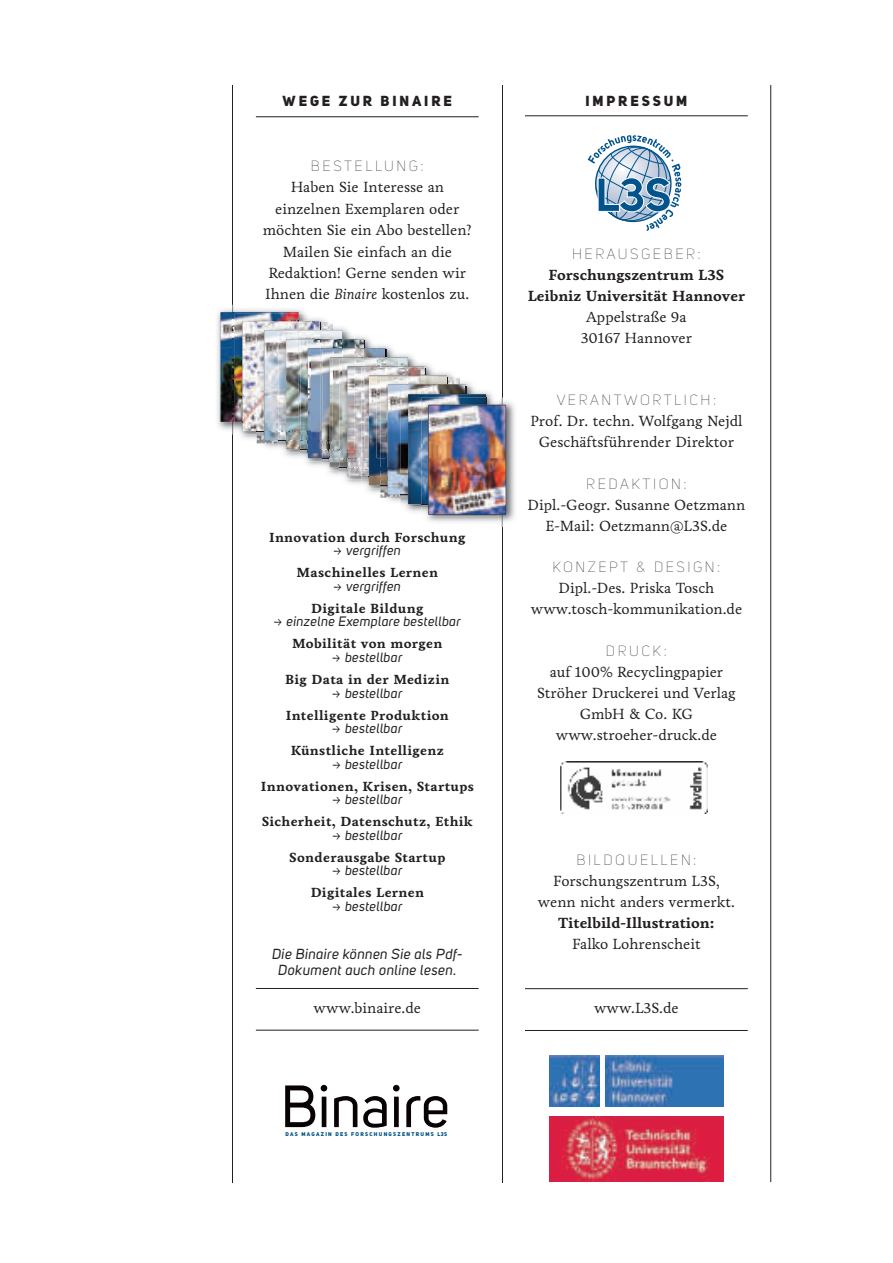
<style>
.page{position:relative;width:893px;height:1263px;background:#fff}
.page>*{position:absolute;margin:0;border:0;box-sizing:border-box;transform-origin:0 0}
.t1{font:58.8px "Uni Sans";letter-spacing:.005em;color:#080302}
.t2{font:15px/21px "Livory";color:#231f20;text-align:center}
.t3{font:700 15px/21px "Livory";color:#231f20;text-align:center}
.t4{font:14.55px "Uni Sans Thin CAPS";letter-spacing:.175em;color:#231f20}
.t5{font:italic 14.4px/16.5px "Uni Sans";letter-spacing:.025em;color:#231f20;text-align:center}
.t6{font:14.4px "Uni Sans Heavy CAPS";letter-spacing:.2em;color:#231f20}
.t7{font:700 13.5px "Livory";letter-spacing:.025em;color:#231f20}
.t8{font:italic 13.5px "Uni Sans";letter-spacing:.025em;color:#231f20}
.t9{font:5.4px "Uni Sans Heavy CAPS";letter-spacing:.235em;color:#01548b}
.s1{font-style:italic}
.s2{font-family:"Livory";font-style:normal}
</style>
<div class="page">
<hr style="left:525px;top:116px;width:223px;height:1px;background:#231f20">
<hr style="left:502px;top:85px;width:1px;height:1097px;background:#231f20">
<hr style="left:770px;top:85px;width:1px;height:1097px;background:#231f20">
<hr style="left:525px;top:988px;width:223px;height:1px;background:#231f20">
<hr style="left:525px;top:1030px;width:223px;height:1px;background:#231f20">
<svg style="left:588px;top:135px;width:94px;height:96px"></svg>
<img style="left:549px;top:1116px;width:175px;height:65px">
<img style="left:605px;top:1056px;width:118px;height:50px">
<img style="left:549px;top:1056px;width:51px;height:50px">
<img style="left:561px;top:762px;width:147px;height:51px">
<hr style="left:256px;top:117px;width:223px;height:1px;background:#231f20">
<hr style="left:233px;top:85px;width:1px;height:1097px;background:#231f20">
<hr style="left:256px;top:988px;width:223px;height:1px;background:#231f20">
<hr style="left:256px;top:1030px;width:223px;height:1px;background:#231f20">
<img style="left:217px;top:305px;width:86px;height:122px">
<img style="left:426px;top:401px;width:89px;height:126px">
<img style="left:502px;top:515px;width:1px;height:12px">
<img style="left:220px;top:312px;width:286px;height:203px">
<p class="t6" style="left:283px;top:96px;width:171px">WEGE ZUR BINAIRE</p>
<p class="t4" style="left:311px;top:157px;width:114px">BESTELLUNG:</p>
<p class="t2" style="left:263px;top:177px;width:210px;line-height:21.5px">Haben Sie Interesse an einzelnen Exemplaren oder möchten Sie ein Abo bestellen?<br>Mailen Sie einfach an die<br>Redaktion! Gerne senden wir<br>Ihnen die <span class="s1">Binaire</span> kostenlos zu.</p>
<p class="t7" style="left:269px;top:532px;width:198px">Innovation durch Forschung</p>
<p class="t8" style="left:334px;top:546px;width:69px"><span class="s2">→</span> vergriffen</p>
<p class="t7" style="left:297px;top:567px;width:143px">Maschinelles Lernen</p>
<p class="t8" style="left:334px;top:581px;width:69px"><span class="s2">→</span> vergriffen</p>
<p class="t7" style="left:311px;top:603px;width:114px">Digitale Bildung</p>
<p class="t8" style="left:274px;top:617px;width:188px"><span class="s2">→</span> einzelne Exemplare bestellbar</p>
<p class="t7" style="left:292px;top:638px;width:152px">Mobilität von morgen</p>
<p class="t8" style="left:332px;top:652px;width:71px"><span class="s2">→</span> bestellbar</p>
<p class="t7" style="left:285px;top:674px;width:166px">Big Data in der Medizin</p>
<p class="t8" style="left:332px;top:688px;width:71px"><span class="s2">→</span> bestellbar</p>
<p class="t7" style="left:286px;top:709px;width:165px">Intelligente Produktion</p>
<p class="t8" style="left:332px;top:723px;width:71px"><span class="s2">→</span> bestellbar</p>
<p class="t7" style="left:291px;top:745px;width:155px">Künstliche Intelligenz</p>
<p class="t8" style="left:332px;top:759px;width:71px"><span class="s2">→</span> bestellbar</p>
<p class="t7" style="left:261px;top:780px;width:215px">Innovationen, Krisen, Startups</p>
<p class="t8" style="left:332px;top:794px;width:71px"><span class="s2">→</span> bestellbar</p>
<p class="t7" style="left:262px;top:816px;width:213px">Sicherheit, Datenschutz, Ethik</p>
<p class="t8" style="left:332px;top:830px;width:71px"><span class="s2">→</span> bestellbar</p>
<p class="t7" style="left:289px;top:851px;width:158px">Sonderausgabe Startup</p>
<p class="t8" style="left:332px;top:865px;width:71px"><span class="s2">→</span> bestellbar</p>
<p class="t7" style="left:311px;top:887px;width:115px">Digitales Lernen</p>
<p class="t8" style="left:332px;top:901px;width:71px"><span class="s2">→</span> bestellbar</p>
<p class="t5" style="left:272px;top:946px;width:192px">Die Binaire können Sie als Pdf-<br>Dokument auch online lesen.</p>
<p class="t2" style="left:314px;top:998px;width:109px">www.binaire.de</p>
<h1 class="t1" style="left:281px;top:1085px;width:170px">Binaire</h1>
<p class="t9" style="left:286px;top:1132px;width:163px">DAS MAGAZIN DES FORSCHUNGSZENTRUMS L3S</p>
<p class="t6" style="left:585px;top:96px;width:103px">IMPRESSUM</p>
<p class="t4" style="left:572px;top:245px;width:130px">HERAUSGEBER:</p>
<p class="t3" style="left:528px;top:265px;width:219px">Forschungszentrum L3S<br>Leibniz Universität Hannover</p>
<p class="t2" style="left:581px;top:307px;width:113px">Appelstraße 9a<br>30167 Hannover</p>
<p class="t4" style="left:557px;top:392px;width:161px">VERANTWORTLICH:</p>
<p class="t2" style="left:530px;top:412px;width:214px">Prof. Dr. techn. Wolfgang Nejdl<br>Geschäftsführender Direktor</p>
<p class="t4" style="left:586px;top:475px;width:102px">REDAKTION:</p>
<p class="t2" style="left:528px;top:495px;width:219px">Dipl.-Geogr. Susanne Oetzmann<br>E-Mail: Oetzmann@L3S.de</p>
<p class="t4" style="left:552px;top:559px;width:170px">KONZEPT &amp; DESIGN:</p>
<p class="t2" style="left:531px;top:579px;width:213px">Dipl.-Des. Priska Tosch www.tosch-kommunikation.de</p>
<p class="t4" style="left:606px;top:642px;width:62px">DRUCK:</p>
<p class="t2" style="left:537px;top:662px;width:200px">auf 100% Recyclingpapier<br>Ströher Druckerei und Verlag<br>GmbH &amp; Co. KG www.stroeher-druck.de</p>
<p class="t4" style="left:576px;top:851px;width:122px">BILDQUELLEN:</p>
<p class="t2" style="left:538px;top:871px;width:199px">Forschungszentrum L3S, wenn nicht anders vermerkt.</p>
<p class="t3" style="left:558px;top:913px;width:158px">Titelbild-Illustration:</p>
<p class="t2" style="left:572px;top:934px;width:130px">Falko Lohrenscheit</p>
<p class="t2" style="left:594px;top:998px;width:86px">www.L3S.de</p>
</div>
